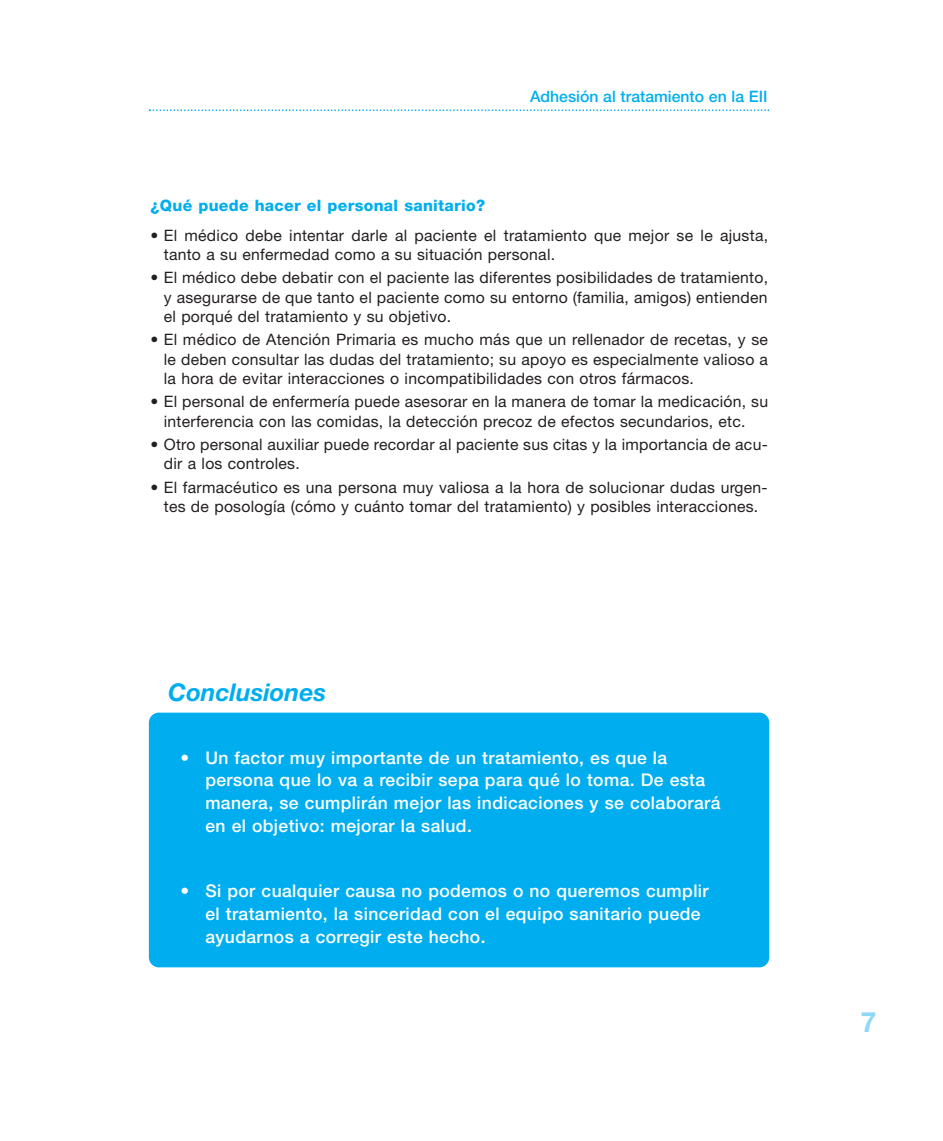
<style>
.page{position:relative;width:943px;height:1141px;background:#fff}
.page>*{position:absolute;margin:0;border:0;box-sizing:border-box;transform-origin:0 0}
.t1{font:700 28px "Helvetica Neue LT Std";color:#8dd7f7}
.t2{font:italic 700 24.5px "Helvetica Neue LT Std";color:#00aeef}
.t3{font:500 17.5px/22.8px "Helvetica Neue LT Std";letter-spacing:.02em;color:#fff}
.t4{font:15.75px/19.2px "Helvetica Neue LT Std";letter-spacing:.015em;color:#231f20}
.t5{font:800 15.75px "Helvetica Neue LT Std";letter-spacing:.02em;color:#00aeef}
.t6{font:500 15.75px "Helvetica Neue LT Std";color:#00aeef}
</style>
<div class="page">
<div style="left:149px;top:713px;width:620px;height:254px;background:#00aeef;border-radius:10px"></div>
<svg style="left:149px;top:109px;width:620px;height:2px"></svg>
<p class="t6" style="left:530px;top:91px;width:239px">Adhesión al tratamiento en la EII</p>
<p class="t5" style="left:151px;top:200px;width:336px">¿Qué puede hacer el personal sanitario?</p>
<p class="t4" style="left:164px;top:227px;width:606px;text-indent:-13px">• El médico debe intentar darle al paciente el tratamiento que mejor se le ajusta, tanto a su enfermedad como a su situación personal.</p>
<p class="t4" style="left:164px;top:270px;width:606px;text-align:justify;text-indent:-13px">• El médico debe debatir con el paciente las diferentes posibilidades de tratamiento, y asegurarse de que tanto el paciente como su entorno (familia, amigos) entienden el porqué del tratamiento y su objetivo.</p>
<p class="t4" style="left:164px;top:332px;width:606px;text-align:justify;text-indent:-13px">• El médico de Atención Primaria es mucho más que un rellenador de recetas, y se le deben consultar las dudas del tratamiento; su apoyo es especialmente valioso a la hora de evitar interacciones o incompatibilidades con otros fármacos.</p>
<p class="t4" style="left:151px;top:394px;width:619px;text-align:center">• El personal de enfermería puede asesorar en la manera de tomar la medicación, su interferencia con las comidas, la detección precoz de efectos secundarios, etc.</p>
<p class="t4" style="left:164px;top:436px;width:605px;text-indent:-13px">• Otro personal auxiliar puede recordar al paciente sus citas y la importancia de acu&shy;dir a los controles.</p>
<p class="t4" style="left:151px;top:479px;width:618px;text-align:center">• El farmacéutico es una persona muy valiosa a la hora de solucionar dudas urgen&shy;tes de posología (cómo y cuánto tomar del tratamiento) y posibles interacciones.</p>
<h2 class="t2" style="left:168px;top:683px;width:159px">Conclusiones</h2>
<p class="t3" style="left:205px;top:748px;width:516px;text-indent:-25px">• Un factor muy importante de un tratamiento, es que la persona que lo va a recibir sepa para qué lo toma. De esta manera, se cumplirán mejor las indicaciones y se colaborará en el objetivo: mejorar la salud.</p>
<p class="t3" style="left:205px;top:881px;width:505px;text-indent:-25px">• Si por cualquier causa no podemos o no queremos cumplir el tratamiento, la sinceridad con el equipo sanitario puede ayudarnos a corregir este hecho.</p>
<h1 class="t1" style="left:860px;top:1012px;width:17px">7</h1>
</div>
